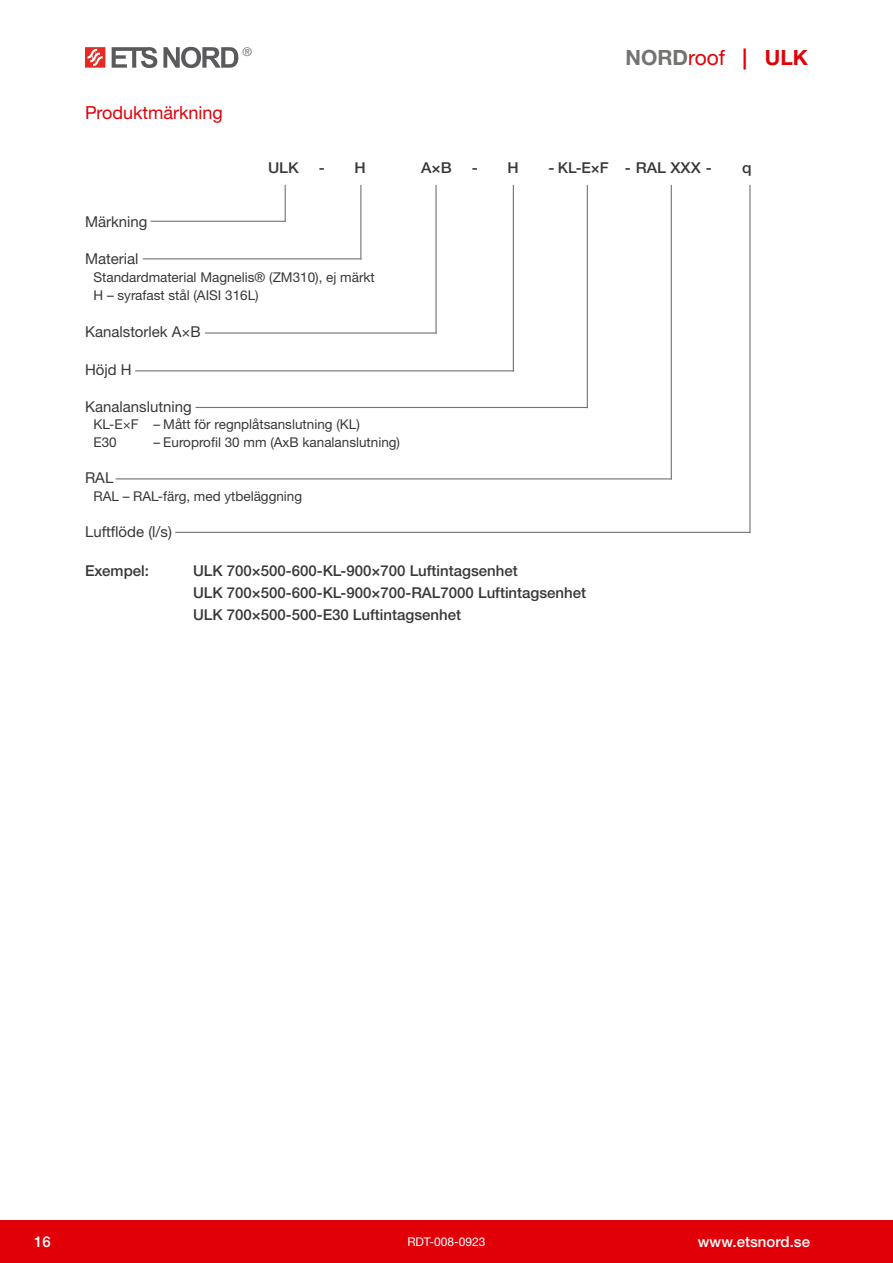
<style>
.page{position:relative;width:893px;height:1263px;background:#fff}
.page>*{position:absolute;margin:0;border:0;box-sizing:border-box;transform-origin:0 0}
.t1{font:700 21px "Helvetica Neue LTW1 G";color:#737372}
.Pealkiri{font:18px "Helvetica Neue LTW1 G";color:#e10008}
.Näidis{font:500 15px "Helvetica Neue LTW1 G";color:#383839}
.Markeering-kiri{font:15px "Helvetica Neue LTW1 G";color:#383839}
.Näidis-center{font:500 15px "Helvetica Neue LTW1 G";color:#383839;scale:1.04 1}
.t2{font:500 15px "Helvetica Neue LTW1 G";color:#fff}
.Markeering-lisa{font:13.5px "Helvetica Neue LTW1 G";color:#383839}
.Markeering-lisa-cent{font:13.5px "Helvetica Neue LTW1 G";color:#383839}
.t3{font:12px "Helvetica Neue LTW1 G";color:#fff}
.t4{font:12px "Helvetica Neue LTW1 G";color:#737372}
.s1{font-weight:400;color:#e10008}
.s2{color:#e10008}
</style>
<div class="page">
<div style="left:0;top:1220px;width:893px;height:43px;background:#e10008"></div>
<svg style="left:112px;top:47px;width:45px;height:21px"></svg>
<svg style="left:163px;top:47px;width:75px;height:21px"></svg>
<svg style="left:85px;top:47px;width:20px;height:21px"></svg>
<hr style="left:135px;top:370px;width:379px;height:1px;background:#737372">
<hr style="left:513px;top:185px;width:1px;height:187px;background:#737372">
<hr style="left:151px;top:221px;width:135px;height:1px;background:#737372">
<hr style="left:285px;top:185px;width:1px;height:37px;background:#737372">
<hr style="left:143px;top:258px;width:218px;height:1px;background:#737372">
<hr style="left:360px;top:185px;width:1px;height:75px;background:#737372">
<hr style="left:205px;top:332px;width:232px;height:2px;background:#737372">
<hr style="left:435px;top:185px;width:2px;height:149px;background:#737372">
<hr style="left:196px;top:407px;width:392px;height:1px;background:#737372">
<hr style="left:587px;top:185px;width:1px;height:223px;background:#737372">
<hr style="left:116px;top:478px;width:556px;height:1px;background:#737372">
<hr style="left:671px;top:185px;width:1px;height:295px;background:#737372">
<hr style="left:175px;top:532px;width:575px;height:1px;background:#737372">
<hr style="left:749px;top:185px;width:1px;height:348px;background:#737372">
<p class="Pealkiri" style="left:85px;top:102px;width:139px">Produktmärkning</p>
<p class="t4" style="left:242px;top:44px;width:11px">®</p>
<p class="t1" style="left:625px;top:44px;width:184px">NORD<span class="s1">roof</span> <span class="s2">| ULK</span></p>
<p class="Näidis-center" style="left:268px;top:159px;width:31px">ULK</p>
<p class="Näidis-center" style="left:319px;top:159px;width:7px">-</p>
<p class="Näidis-center" style="left:354px;top:159px;width:12px">H</p>
<p class="Näidis-center" style="left:421px;top:159px;width:31px">A×B</p>
<p class="Näidis-center" style="left:472px;top:159px;width:7px">-</p>
<p class="Näidis-center" style="left:507px;top:159px;width:12px">H</p>
<p class="Näidis-center" style="left:548px;top:159px;width:60px">- KL-E×F</p>
<p class="Näidis-center" style="left:625px;top:159px;width:85px">- RAL XXX -</p>
<p class="Näidis-center" style="left:742px;top:159px;width:11px">q</p>
<p class="Markeering-kiri" style="left:85px;top:212px;width:64px">Märkning</p>
<p class="Markeering-kiri" style="left:85px;top:249px;width:55px">Material</p>
<p class="Markeering-lisa" style="left:94px;top:269px;width:283px">Standardmaterial Magnelis® (ZM310), ej märkt</p>
<p class="Markeering-lisa" style="left:94px;top:287px;width:167px">H – syrafast stål (AISI 316L)</p>
<p class="Markeering-kiri" style="left:85px;top:323px;width:117px">Kanalstorlek A×B</p>
<p class="Markeering-kiri" style="left:85px;top:360px;width:48px">Höjd H</p>
<p class="Markeering-kiri" style="left:85px;top:397px;width:108px">Kanalanslutning</p>
<p class="Markeering-lisa" style="left:94px;top:416px;width:46px">KL-E×F</p>
<p class="Markeering-lisa-cent" style="left:154px;top:416px;width:208px">– Mått för regnplåtsanslutning (KL)</p>
<p class="Markeering-lisa" style="left:94px;top:434px;width:25px">E30</p>
<p class="Markeering-lisa-cent" style="left:154px;top:434px;width:248px">– Europrofil 30 mm (AxB kanalanslutning)</p>
<p class="Markeering-kiri" style="left:85px;top:469px;width:30px">RAL</p>
<p class="Markeering-lisa" style="left:94px;top:487px;width:210px">RAL – RAL-färg, med ytbeläggning</p>
<p class="Markeering-kiri" style="left:85px;top:522px;width:88px">Luftflöde (l/s)</p>
<p class="Näidis" style="left:85px;top:561px;width:65px">Exempel:</p>
<p class="Näidis" style="left:193px;top:561px;width:326px">ULK 700×500-600-KL-900×700 Luftintagsenhet</p>
<p class="Näidis" style="left:193px;top:584px;width:395px">ULK 700×500-600-KL-900×700-RAL7000 Luftintagsenhet</p>
<p class="Näidis" style="left:193px;top:606px;width:269px">ULK 700×500-500-E30 Luftintagsenhet</p>
<p class="t2" style="left:34px;top:1233px;width:18px">16</p>
<p class="t3" style="left:407px;top:1234px;width:80px">RDT-008-0923</p>
<p class="t2" style="left:698px;top:1233px;width:114px">www.etsnord.se</p>
</div>
